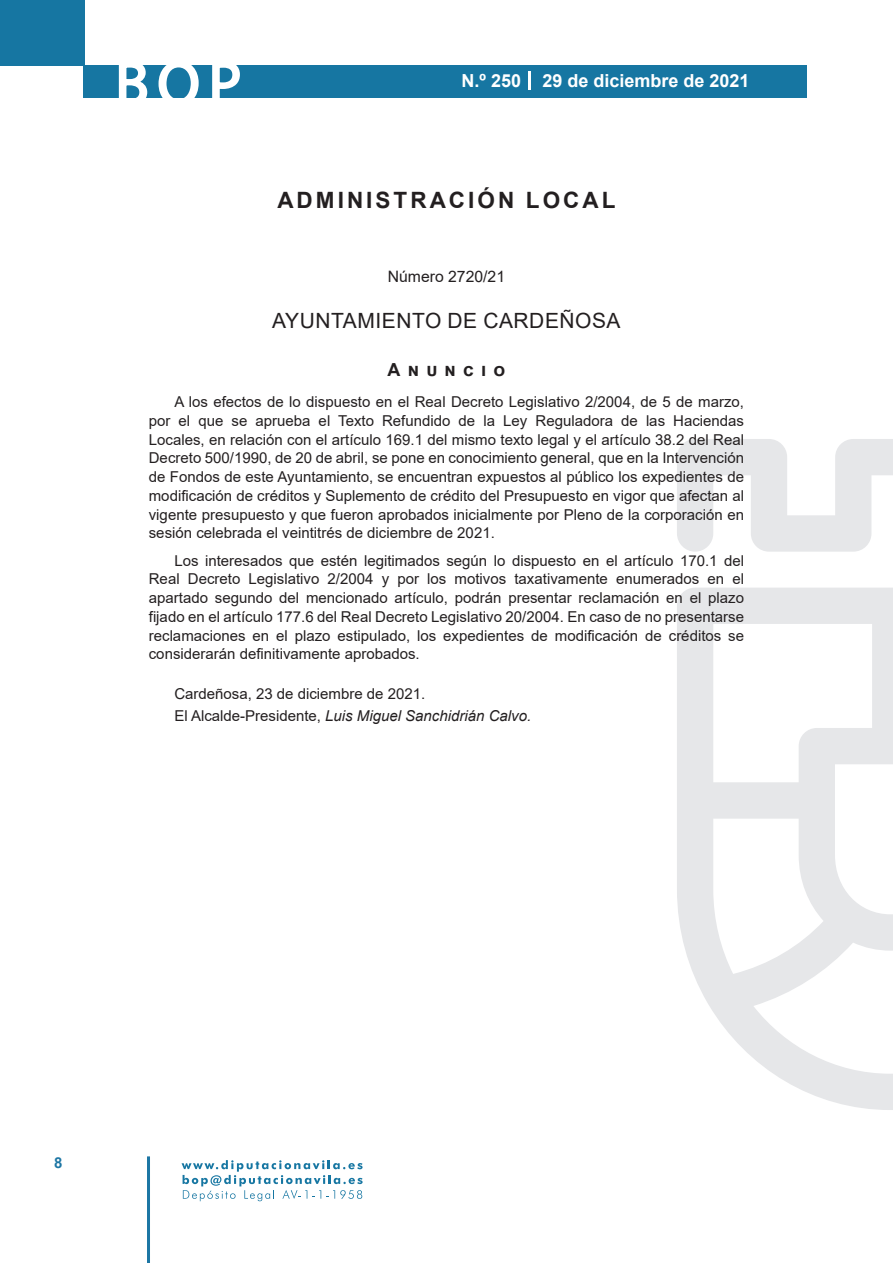
<style>
.page{position:relative;width:893px;height:1263px;background:#fff}
.page>*{position:absolute;margin:0;border:0;box-sizing:border-box;transform-origin:0 0}
.t1{font:500 61.5px "Avant Garde";color:#fff}
.t2{font:700 22.5px "Arial";letter-spacing:.135em;color:#231f20}
.t3{font:21px "Arial";letter-spacing:.025em;color:#231f20}
.t4{font:700 18px "Arial";color:#fff}
.t5{font:700 18px "Arial";letter-spacing:.4em;color:#231f20}
.t6{font:15.75px "Arial";color:#231f20}
.t7{font:15px/18.8px "Arial";color:#231f20;text-align:justify}
.t8{font:700 15px "Arial";color:#1d76a4}
.s1{font-style:italic}
</style>
<div class="page">
<div style="left:0;top:0;width:85px;height:65px;background:#1676a2"></div>
<div style="left:84px;top:65px;width:723px;height:33px;background:#1676a2"></div>
<svg style="left:118px;top:65px;width:30px;height:33px"></svg>
<svg style="left:158px;top:65px;width:41px;height:33px"></svg>
<svg style="left:212px;top:65px;width:28px;height:33px"></svg>
<svg style="left:182px;top:1160px;width:181px;height:41px"></svg>
<hr style="left:147px;top:1156px;width:3px;height:107px;background:#1d76a4">
<svg style="left:529px;top:71px;width:2px;height:19px"></svg>
<svg style="left:677px;top:439px;width:216px;height:671px"></svg>
<h1 class="t1" style="left:115px;top:46px;width:128px">BOP</h1>
<p class="t4" style="left:462px;top:68px;width:289px">N.º 250 29 de diciembre de 2021</p>
<h2 class="t2" style="left:277px;top:184px;width:340px">ADMINISTRACIÓN LOCAL</h2>
<p class="t6" style="left:388px;top:266px;width:119px">Número 2720/21</p>
<h3 class="t3" style="left:272px;top:307px;width:350px">AYUNTAMIENTO DE CARDEÑOSA</h3>
<p class="t5" style="left:388px;top:356px;width:119px">Anuncio</p>
<p class="t7" style="left:149px;top:392px;width:597px;text-indent:26px">A los efectos de lo dispuesto en el Real Decreto Legislativo 2/2004, de 5 de marzo, por el que se aprueba el Texto Refundido de la Ley Reguladora de las Haciendas Locales, en relación con el artículo 169.1 del mismo texto legal y el artículo 38.2 del Real Decreto 500/1990, de 20 de abril, se pone en conocimiento general, que en la Intervención de Fondos de este Ayuntamiento, se encuentran expuestos al público los expedientes de modificación de créditos y Suplemento de crédito del Presupuesto en vigor que afectan al vigente presupuesto y que fueron aprobados inicialmente por Pleno de la corporación en sesión celebrada el veintitrés de diciembre de 2021.</p>
<p class="t7" style="left:149px;top:551px;width:597px;text-indent:26px">Los interesados que estén legitimados según lo dispuesto en el artículo 170.1 del Real Decreto Legislativo 2/2004 y por los motivos taxativamente enumerados en el apartado segundo del mencionado artículo, podrán presentar reclamación en el plazo fijado en el artículo 177.6 del Real Decreto Legislativo 20/2004. En caso de no presentarse reclamaciones en el plazo estipulado, los expedientes de modificación de créditos se considerarán definitivamente aprobados.</p>
<p class="t7" style="left:174px;top:682px;width:358px;line-height:22.2px">Cardeñosa, 23 de diciembre de 2021.<br>El Alcalde-Presidente, <span class="s1">Luis Miguel Sanchidrián Calvo.</span></p>
<p class="t8" style="left:54px;top:1152px;width:10px">8</p>
</div>
